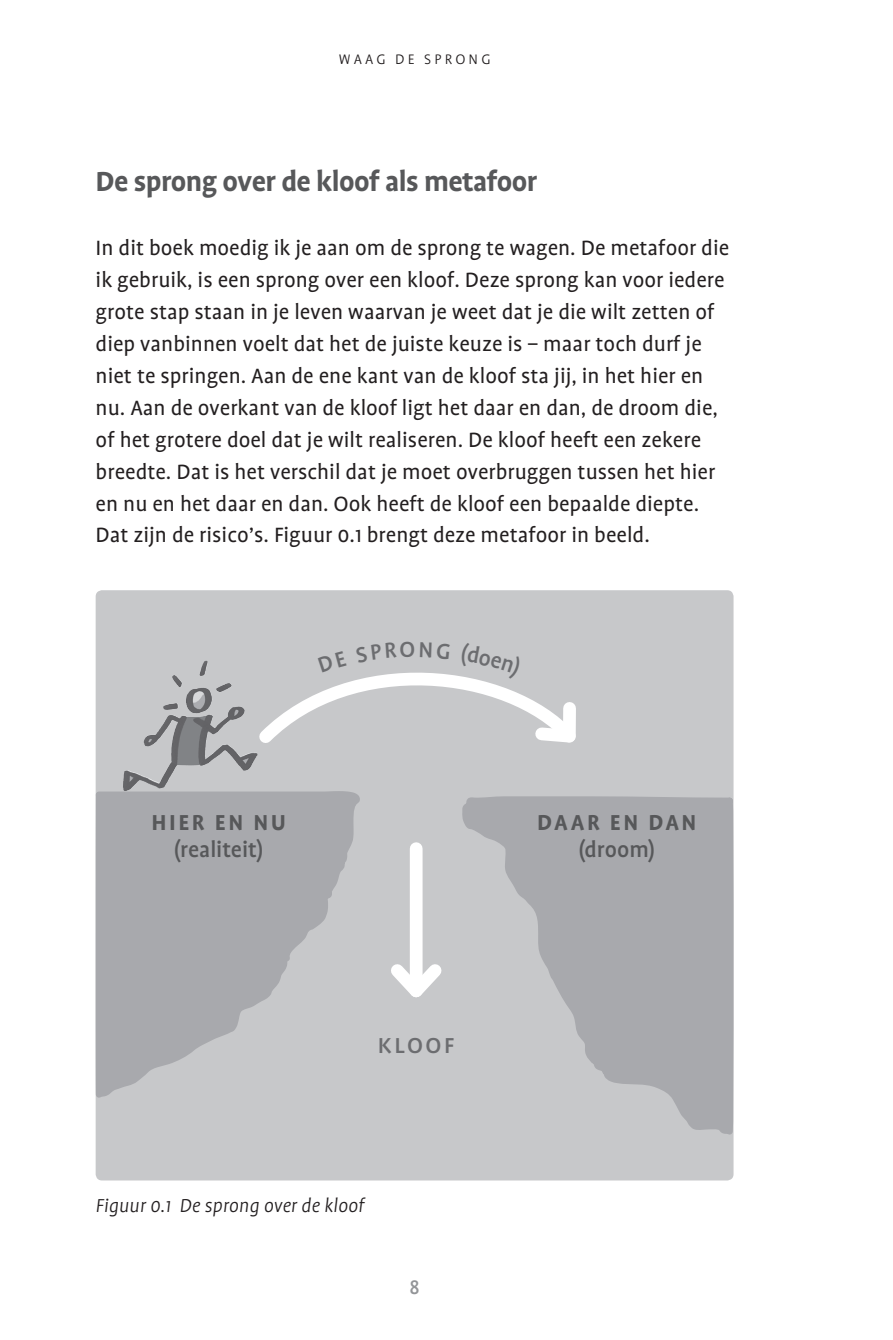
<style>
.page{position:relative;width:893px;height:1340px;background:#fff}
.page>*{position:absolute;margin:0;border:0;box-sizing:border-box;transform-origin:0 0}
.t1{font:700 31.5px "Profile";letter-spacing:-.02em;color:#57585a}
.t2{font:500 24.75px "Profile";color:#57585a}
.t3{font:700 24.75px "Profile";letter-spacing:.1em;color:#57585a}
.t4{font:500 24.75px "Profile";letter-spacing:.1em;color:#6c6d70}
.t5{font:23.62px/31.9px "Profile";color:#231f20}
.t6{font:500 22.5px "Profile";color:#939598}
.t7{font:italic 300 21.38px "Profile";color:#231f20}
.t8{font:300 15.75px "Profile SC";letter-spacing:.2em;color:#231f20}
</style>
<div class="page">
<div style="left:96px;top:590px;width:637px;height:590px;background:#c7c8ca;border-radius:6px"></div>
<svg style="left:96px;top:791px;width:264px;height:306px;fill:#a8a9ad"></svg>
<svg style="left:456px;top:590px;width:278px;height:549px"></svg>
<div style="left:410px;top:848px;width:13px;height:142px;background:#fff"></div>
<svg style="left:391px;top:952px;width:51px;height:46px"></svg>
<img style="left:172px;top:660px;width:60px;height:53px">
<svg style="left:248px;top:641px;width:339px;height:113px"></svg>
<p class="t8" style="left:339px;top:51px;width:153px">WAAG DE SPRONG</p>
<h1 class="t1" style="left:96px;top:165px;width:443px">De sprong over de kloof als metafoor</h1>
<p class="t5" style="left:96px;top:232px;width:635px">In dit boek moedig ik je aan om de sprong te wagen. De metafoor die ik gebruik, is een sprong over een kloof. Deze sprong kan voor iedere grote stap staan in je leven waarvan je weet dat je die wilt zetten of diep vanbinnen voelt dat het de juiste keuze is – maar toch durf je niet te springen. Aan de ene kant van de kloof sta jij, in het hier en nu. Aan de overkant van de kloof ligt het daar en dan, de droom die, of het grotere doel dat je wilt realiseren. De kloof heeft een zekere breedte. Dat is het verschil dat je moet overbruggen tussen het hier en nu en het daar en dan. Ook heeft de kloof een bepaalde diepte.<br>Dat zijn de risico’s. Figuur 0.1 brengt deze metafoor in beeld.</p>
<p class="t3" style="left:152px;top:808px;width:136px">HIER EN NU</p>
<p class="t2" style="left:174px;top:836px;width:91px">(realiteit)</p>
<p class="t4" style="left:378px;top:1032px;width:78px">KLOOF</p>
<p class="t7" style="left:96px;top:1194px;width:270px">Figuur 0.1 De sprong over de kloof</p>
<p class="t6" style="left:409px;top:1274px;width:12px">8</p>
<p class="t3" style="left:537px;top:808px;width:161px">DAAR EN DAN</p>
<p class="t2" style="left:578px;top:836px;width:78px">(droom)</p>
</div>
